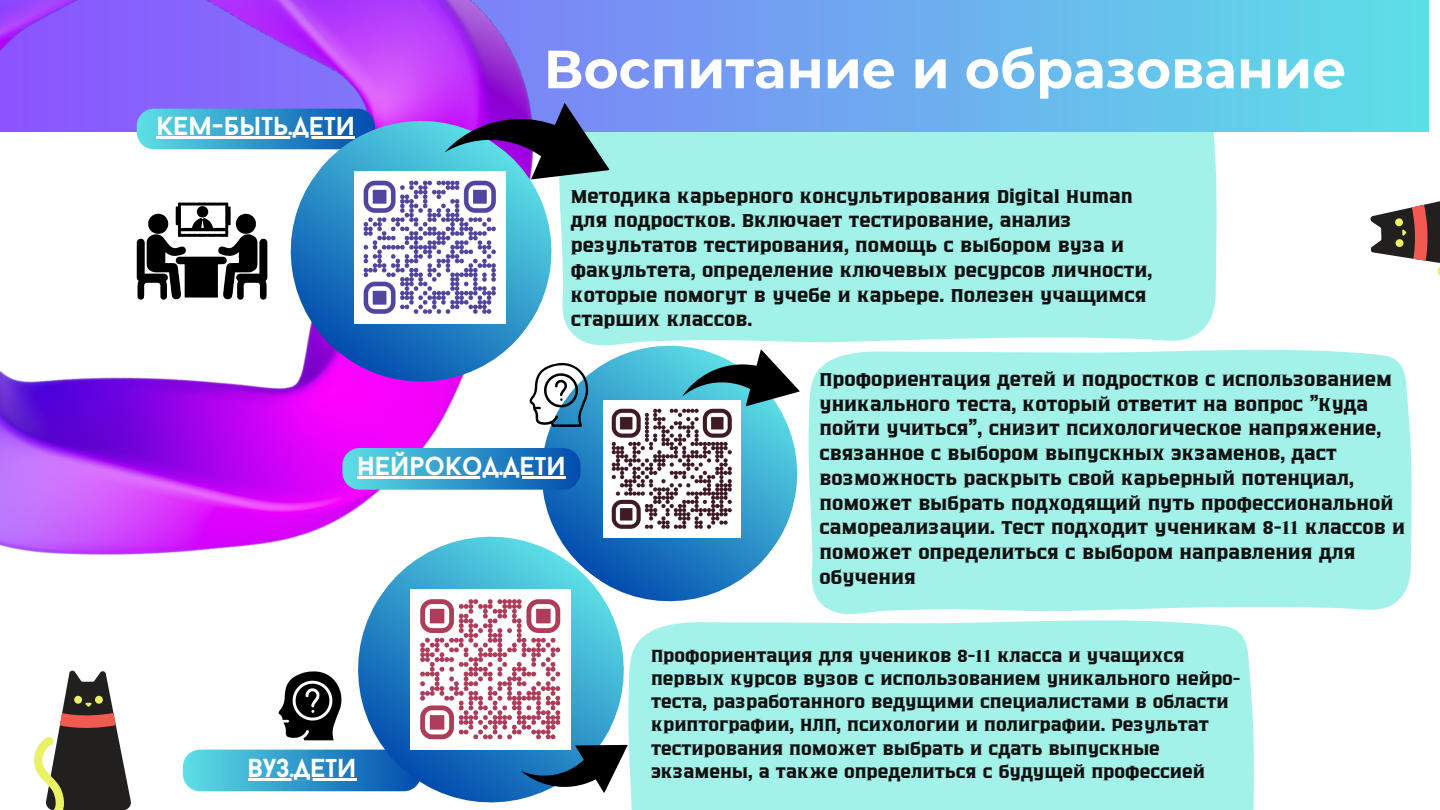
<style>
.page{position:relative;width:1440px;height:810px;background:#fff}
.page>*{position:absolute;margin:0;border:0;box-sizing:border-box;transform-origin:0 0}
.t1{font:700 53.7px "Montserrat";color:#fff}
.t2{font:700 26px "Baron Neue";color:#fff}
.t3{font:17.9px/24.8px "Zantiqa 4 F";color:#101010}
.t4{font:16.9px/23.2px "Zantiqa 4 F";color:#101010}
</style>
<div class="page">
<div style="left:814px;top:349px;width:598px;height:265px;background:#a3f2ea"></div>
<div style="left:666px;top:132px;width:551px;height:211px;background:#a3f2ea"></div>
<svg style="left:666px;top:0;width:763px;height:132px;background:#68baec"></svg>
<img style="left:0;top:0;width:666px;height:671px">
<svg style="left:137px;top:109px;width:136px;height:40px;background:#45b5d6"></svg>
<hr style="left:156px;top:136px;width:199px;height:3px;background:#fff">
<svg style="left:183px;top:750px;width:157px;height:41px;background:#44b1d4"></svg>
<hr style="left:248px;top:778px;width:108px;height:2px;background:#fff">
<div style="left:641px;top:618px;width:613px;height:192px;background:#a3f2ea"></div>
<svg style="left:340px;top:519px;width:301px;height:284px"></svg>
<svg style="left:273px;top:104px;width:296px;height:295px"></svg>
<svg style="left:525px;top:329px;width:289px;height:289px"></svg>
<svg style="left:342px;top:448px;width:238px;height:42px;background:#3795cb"></svg>
<hr style="left:357px;top:477px;width:209px;height:2px;background:#fff">
<img style="left:354px;top:172px;width:152px;height:151px">
<img style="left:603px;top:400px;width:138px;height:137px">
<img style="left:411px;top:590px;width:160px;height:159px">
<svg style="left:444px;top:66px;width:183px;height:151px;background:#7b7fc1"></svg>
<svg style="left:682px;top:332px;width:126px;height:94px"></svg>
<svg style="left:520px;top:716px;width:123px;height:94px"></svg>
<svg style="left:34px;top:671px;width:97px;height:139px"></svg>
<svg style="left:1370px;top:201px;width:70px;height:75px"></svg>
<svg style="left:137px;top:203px;width:130px;height:97px"></svg>
<svg style="left:530px;top:363px;width:58px;height:64px"></svg>
<svg style="left:278px;top:671px;width:64px;height:69px"></svg>
<h2 class="t2" style="left:156px;top:115px;width:200px">Кем-быть.дети</h2>
<h1 class="t1" style="left:544px;top:36px;width:805px">Воспитание и образование</h1>
<p class="t3" style="left:571px;top:185px;width:583px">Методика карьерного консультирования Digital Human для подростков. Включает тестирование, анализ результатов тестирования, помощь с выбором вуза и факультета, определение ключевых ресурсов личности, которые помогут в учебе и карьере. Полезен учащимся старших классов.</p>
<h2 class="t2" style="left:357px;top:456px;width:210px">Нейрокод.дети</h2>
<h2 class="t2" style="left:248px;top:757px;width:110px">Вуз.дети</h2>
<p class="t3" style="left:820px;top:368px;width:587px">Профориентация детей и подростков с использованием уникального теста, который ответит на вопрос "Куда пойти учиться", снизит психологическое напряжение, связанное с выбором выпускных экзаменов, даст возможность раскрыть свой карьерный потенциал, поможет выбрать подходящий путь профессиональной самореализации. Тест подходит ученикам 8-11 классов и поможет определиться с выбором направления для обучения</p>
<p class="t4" style="left:651px;top:645px;width:591px">Профориентация для учеников 8-11 класса и учащихся первых курсов вузов с использованием уникального нейро&shy;теста, разработанного ведущими специалистами в области криптографии, НЛП, психологии и полиграфии. Результат тестирования поможет выбрать и сдать выпускные экзамены, а также определиться с будущей профессией</p>
</div>
